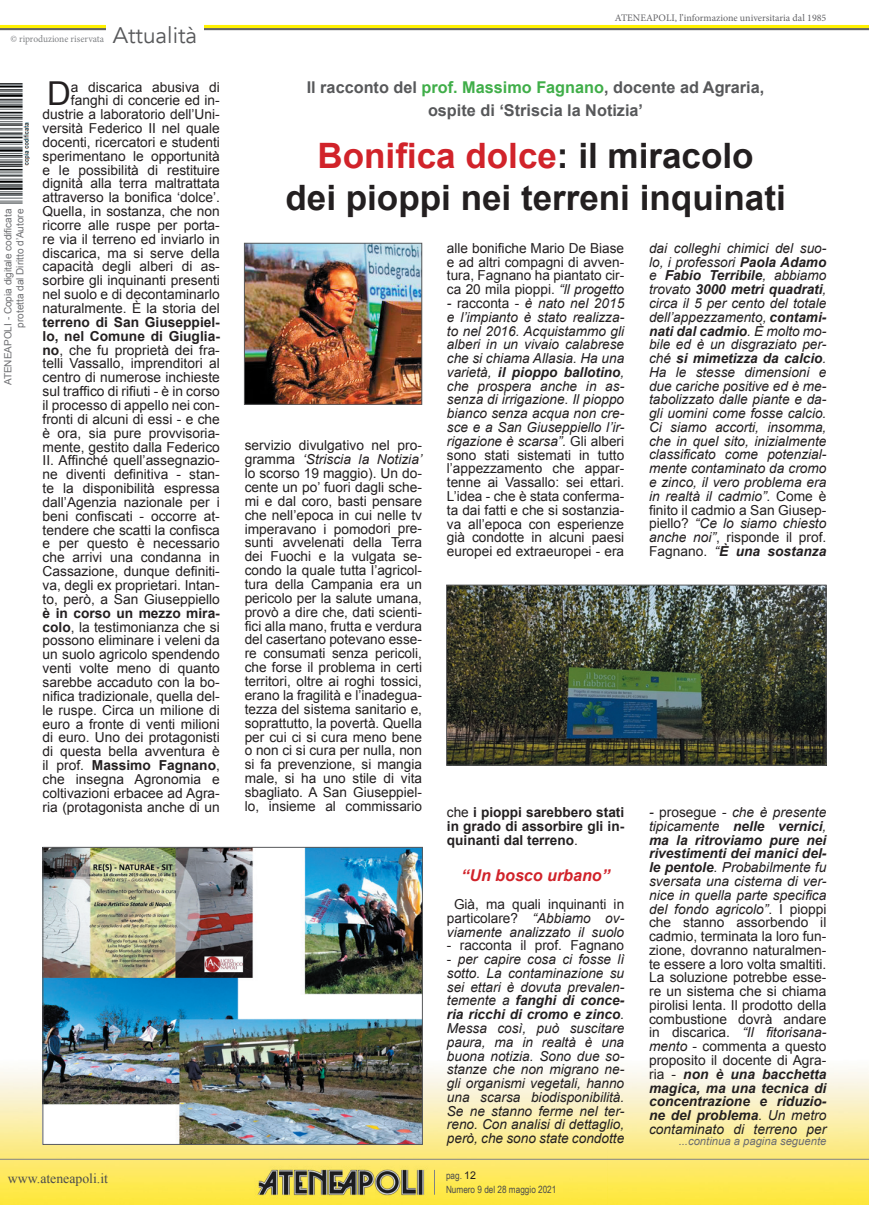
<style>
.page{position:relative;width:869px;height:1205px;background:#fff}
.page>*{position:absolute;margin:0;border:0;box-sizing:border-box;transform-origin:0 0}
.t1{font:700 35px/41.2px "Arial";color:#231f20;text-align:center}
.t2{font:33px "Arial";color:#231f20}
.t3{font:22.5px "Avenir";color:#57585a}
.t4{font:700 16.25px/22.5px "Arial";color:#57585a;text-align:center}
.t5{font:italic 700 16.25px "Arial";color:#d1232a}
.t6{font:13.75px/13.9px "Arial";color:#231f20;text-align:justify}
.t7{font:italic 13.75px/13.8px "Arial";color:#231f20;text-align:justify}
.t8{font:700 13.75px/13.8px "Arial";color:#231f20;text-align:justify}
.t9{font:13.75px "Times New Roman";color:#4b4c4d}
.t10{font:italic 11.25px "Arial";color:#6c6d70}
.t11{font:10px/12px "Arial";color:#6c6d70;text-align:right}
.t12{font:10px "Minion Pro";color:#636366}
.t13{font:10px "Arial Narrow";color:#4b4c4d}
.t14{font:10px "Minion Pro";color:#808285;scale:.94 1}
.s1{font-weight:700}
.s2{color:#40ae49}
.s3{color:#d1232a}
.s4{font-style:italic}
.s5{font-style:normal}
.s6{font-weight:400}
.s7{font-family:"Arial";font-size:10.62px;color:#231f20}
.s8{font-weight:700;font-style:italic}
</style>
<div class="page">
<hr style="left:0;top:28px;width:868px;height:2px;background:#636366">
<hr style="left:0;top:25px;width:868px;height:3px;background:#fff101">
<div style="left:106px;top:14px;width:98px;height:35px;background:#fff"></div>
<img style="left:0;top:921px;width:868px;height:284px">
<svg style="left:434px;top:1170px;width:1px;height:24px"></svg>
<hr style="left:0;top:1159px;width:868px;height:1px;background:#808285">
<img style="left:0;top:83px;width:29px;height:120px">
<img style="left:448px;top:587px;width:376px;height:176px">
<div style="left:446px;top:585px;width:380px;height:180px;border:1px solid #57585a"></div>
<img style="left:246px;top:245px;width:174px;height:158px">
<div style="left:244px;top:243px;width:178px;height:162px;border:1px solid #57585a"></div>
<img style="left:45px;top:849px;width:375px;height:293px">
<div style="left:43px;top:847px;width:379px;height:297px;border:1px solid #57585a"></div>
<p class="t14" style="left:10px;top:32px;width:101px">© riproduzione riservata</p>
<h3 class="t3" style="left:113px;top:21px;width:86px">Attualità</h3>
<p class="t11" style="left:2px;top:385px;width:178px;rotate:-90deg">ATENEAPOLI - Copia digitale codificata protetta dal Diritto d’Autore</p>
<h2 class="t2" style="left:47px;top:72px;width:25px">D</h2>
<p class="t6" style="left:43px;top:80px;width:179px;text-align:right">a discarica abusiva di fanghi di concerie ed in&shy;dustrie a laboratorio dell’Uni&shy;versità Federico II nel quale docenti, ricercatori e studenti sperimentano le opportunità e le possibilità di restituire dignità alla terra maltrattata attraverso la bonifica ‘dolce’.<br>Quella, in sostanza, che non ricorre alle ruspe per porta&shy;re via il terreno ed inviarlo in discarica, ma si serve della capacità degli alberi di as&shy;sorbire gli inquinanti presenti nel suolo e di decontaminarlo naturalmente. È la storia del</p>
<p class="t6" style="left:43px;top:315px;width:179px"><span class="s1">terreno di San Giuseppiel&shy;lo, nel Comune di Giuglia&shy;no</span>, che fu proprietà dei fra&shy;telli Vassallo, imprenditori al centro di numerose inchieste sul traffico di rifiuti - è in corso il processo di appello nei con&shy;fronti di alcuni di essi - e che è ora, sia pure provvisoria&shy;mente, gestito dalla Federico II. Affinché quell’assegnazio&shy;ne diventi definitiva - stan&shy;te la disponibilità espressa dall’Agenzia nazionale per i beni confiscati - occorre at&shy;tendere che scatti la confisca e per questo è necessario che arrivi una condanna in Cassazione, dunque definiti&shy;va, degli ex proprietari. Intan&shy;to, però, a San Giuseppiello</p>
<p class="t6" style="left:43px;top:606px;width:179px"><span class="s1">è in corso un mezzo mira&shy;colo</span>, la testimonianza che si possono eliminare i veleni da un suolo agricolo spendendo venti volte meno di quanto sarebbe accaduto con la bo&shy;nifica tradizionale, quella del&shy;le ruspe. Circa un milione di euro a fronte di venti milioni di euro. Uno dei protagonisti di questa bella avventura è il prof. <span class="s1">Massimo Fagnano</span>, che insegna Agronomia e coltivazioni erbacee ad Agra&shy;ria (protagonista anche di un</p>
<p class="t9" style="left:8px;top:1169px;width:101px">www.ateneapoli.it</p>
<p class="t12" style="left:614px;top:12px;width:213px">ATENEAPOLI, l’informazione universitaria dal 1985</p>
<p class="t4" style="left:306px;top:77px;width:459px">Il racconto del <span class="s2">prof. Massimo Fagnano</span>, docente ad Agraria, ospite di ‘Striscia la Notizia’</p>
<h1 class="t1" style="left:285px;top:137px;width:501px"><span class="s3">Bonifica dolce</span>: il miracolo<br>dei pioppi nei terreni inquinati</h1>
<p class="t6" style="left:244px;top:439px;width:179px">servizio divulgativo nel pro&shy;gramma <span class="s4">‘Striscia la Notizia’ </span>lo scorso 19 maggio). Un do&shy;cente un po’ fuori dagli sche&shy;mi e dal coro, basti pensare che nell’epoca in cui nelle tv imperavano i pomodori pre&shy;sunti avvelenati della Terra dei Fuochi e la vulgata se&shy;condo la quale tutta l’agricol&shy;tura della Campania era un pericolo per la salute umana, provò a dire che, dati scienti&shy;fici alla mano, frutta e verdura del casertano potevano esse&shy;re consumati senza pericoli, che forse il problema in certi territori, oltre ai roghi tossici, erano la fragilità e l’inadegua&shy;tezza del sistema sanitario e, soprattutto, la povertà. Quella per cui ci si cura meno bene o non ci si cura per nulla, non si fa prevenzione, si mangia male, si ha uno stile di vita sbagliato. A San Giuseppiel&shy;lo, insieme al commissario</p>
<p class="t6" style="left:446px;top:241px;width:179px">alle bonifiche Mario De Biase e ad altri compagni di avven&shy;tura, Fagnano ha piantato cir&shy;ca 20 mila pioppi. <span class="s4">“ll progetto</span></p>
<p class="t7" style="left:446px;top:296px;width:179px">- <span class="s5">racconta -</span> è nato nel 2015 e l’impianto è stato realizza&shy;to nel 2016. Acquistammo gli alberi in un vivaio calabrese che si chiama Allasia. Ha una varietà, <span class="s1">il pioppo ballotino</span>, che prospera anche in as&shy;senza di irrigazione. Il pioppo bianco senza acqua non cre&shy;sce e a San Giuseppiello l’ir&shy;rigazione è scarsa”. <span class="s5">Gli alberi sono stati sistemati in tutto l’appezzamento che appar&shy;tenne ai Vassallo: sei ettari.<br>L’idea - che è stata conferma&shy;ta dai fatti e che si sostanzia&shy;va all’epoca con esperienze già condotte in alcuni paesi europei ed extraeuropei - era</span></p>
<p class="t8" style="left:446px;top:806px;width:179px"><span class="s6">che</span> i pioppi sarebbero stati in grado di assorbire gli in&shy;quinanti dal terreno<span class="s6">.</span></p>
<p class="t5" style="left:461px;top:865px;width:150px">“Un bosco urbano”</p>
<p class="t7" style="left:446px;top:897px;width:179px;text-align:center"><span class="s5">Già, ma quali inquinanti in particolare?</span> “Abbiamo ov&shy;viamente analizzato il suolo</p>
<p class="t6" style="left:446px;top:939px;width:179px">- racconta il prof. Fagnano</p>
<p class="t7" style="left:446px;top:952px;width:179px"><span class="s5">-</span> per capire cosa ci fosse lì sotto. La contaminazione su sei ettari è dovuta prevalen&shy;temente a <span class="s1">fanghi di conce&shy;ria ricchi di cromo e zinco</span>.<br>Messa così, può suscitare paura, ma in realtà è una buona notizia. Sono due so&shy;stanze che non migrano ne&shy;gli organismi vegetali, hanno una scarsa biodisponibilità.<br>Se ne stanno ferme nel ter&shy;reno. Con analisi di dettaglio, però, che sono state condotte</p>
<p class="t13" style="left:446px;top:1168px;width:32px">pag. <span class="s7">12</span></p>
<p class="t13" style="left:446px;top:1182px;width:112px">Numero 9 del 28 maggio 2021</p>
<p class="t7" style="left:648px;top:241px;width:179px">dai colleghi chimici del suo&shy;lo, i professori <span class="s1">Paola Adamo </span>e <span class="s1">Fabio Terribile</span>, abbiamo trovato <span class="s1">3000 metri quadrati</span>, circa il 5 per cento del totale dell’appezzamento, <span class="s1">contami&shy;nati dal cadmio</span>. È molto mo&shy;bile ed è un disgraziato per&shy;ché <span class="s1">si mimetizza da calcio</span>.<br>Ha le stesse dimensioni e due cariche positive ed è me&shy;tabolizzato dalle piante e da&shy;gli uomini come fosse calcio.<br>Ci siamo accorti, insomma, che in quel sito, inizialmente classificato come potenzial&shy;mente contaminato da cromo e zinco, il vero problema era in realtà il cadmio”<span class="s5">. Come è finito il cadmio a San Giusep&shy;piello?</span> “Ce lo siamo chiesto anche noi”<span class="s5">, risponde il prof.<br>Fagnano.</span> “<span class="s1">È una sostanza</span></p>
<p class="t6" style="left:648px;top:805px;width:179px"><span class="s4">-</span> prosegue - <span class="s4">che è presente tipicamente</span> <span class="s8">nelle vernici</span><span class="s4">, </span><span class="s8">ma la ritroviamo pure nei rivestimenti dei manici del&shy;le pentole</span><span class="s4">. Probabilmente fu sversata una cisterna di ver&shy;nice in quella parte specifica del fondo agricolo”</span>. I pioppi che stanno assorbendo il cadmio, terminata la loro fun&shy;zione, dovranno naturalmen&shy;te essere a loro volta smaltiti.<br>La soluzione potrebbe esse&shy;re un sistema che si chiama pirolisi lenta. Il prodotto della combustione dovrà andare in discarica. <span class="s4">“Il fitorisana&shy;mento</span> - commenta a questo proposito il docente di Agra&shy;ria - <span class="s8">non è una bacchetta magica, ma una tecnica di concentrazione e riduzio&shy;ne del problema</span><span class="s4">. Un metro contaminato di terreno per</span></p>
<p class="t10" style="left:678px;top:1133px;width:149px">...continua a pagina seguente</p>
</div>
